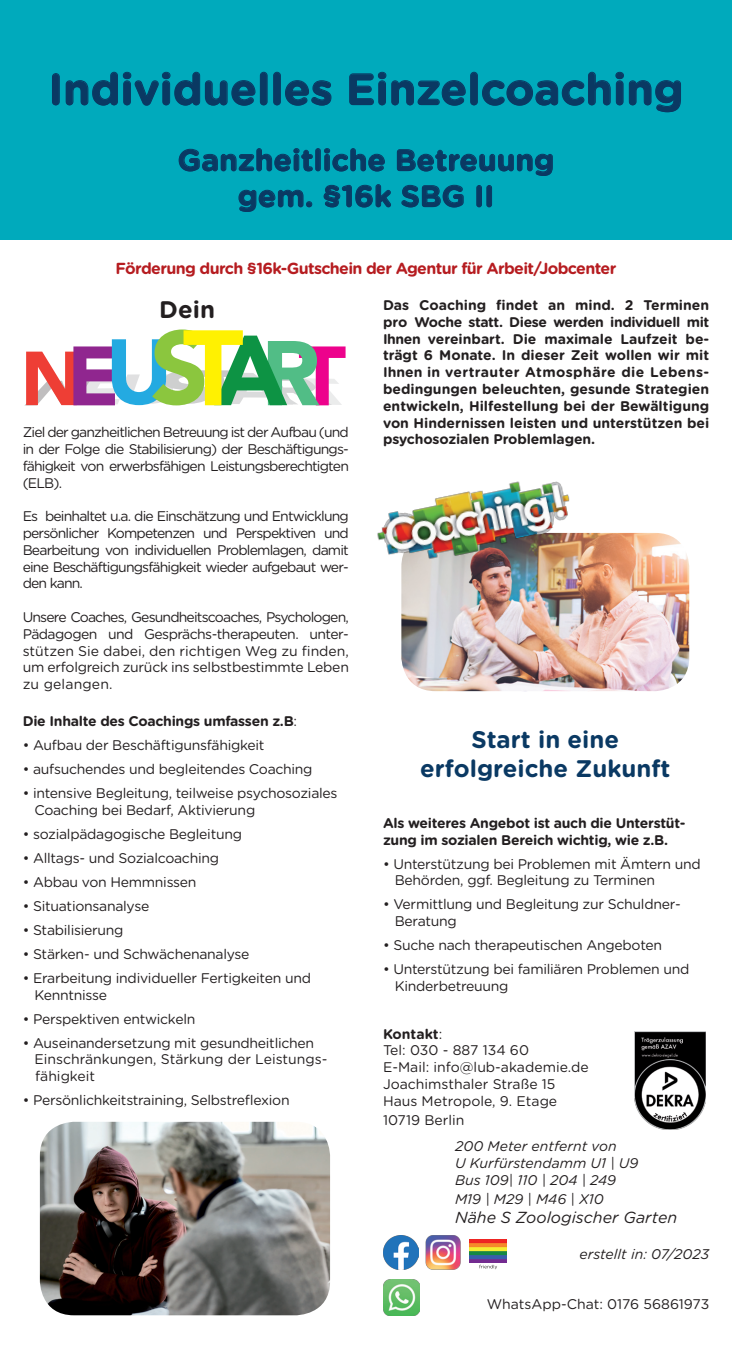
<style>
.page{position:relative;width:732px;height:1355px;background:#fff}
.page>*{position:absolute;margin:0;border:0;box-sizing:border-box;transform-origin:0 0}
.t1{font:700 44px "Gotham Rounded";color:#0a3963}
.t2{font:700 30px/36px "Gotham Rounded";color:#0a3963;text-align:center}
.t3{font:700 24px/28.8px "Gotham Rounded";color:#0a3963;text-align:center}
.t4{font:700 24px "Gotham Rounded";color:#231f20}
.t5{font:700 16px "Gotham Rounded";letter-spacing:-.04em;color:#b61c20}
.t6{font:italic 16px "Gotham Rounded";color:#231f20}
.t7{font:14px/16.8px "Gotham Rounded";letter-spacing:-.02em;color:#231f20}
.t8{font:700 14px/16.8px "Gotham Rounded";letter-spacing:-.02em;color:#231f20}
.t9{font:14px/16.8px "Gotham Rounded";color:#231f20}
.t10{font:italic 14px/16.8px "Gotham Rounded";color:#231f20}
.s1{font-weight:400}
.s2{font-weight:700}
</style>
<div class="page">
<div style="left:0;top:0;width:731px;height:240px;background:#00aabc"></div>
<img style="left:634px;top:1032px;width:70px;height:98px">
<img style="left:469px;top:1239px;width:38px;height:23px">
<svg style="left:479px;top:1265px;width:18px;height:4px"></svg>
<img style="left:384px;top:1235px;width:34px;height:35px">
<img style="left:425px;top:1235px;width:35px;height:35px">
<img style="left:383px;top:1279px;width:36px;height:37px">
<svg style="left:25px;top:329px;width:320px;height:76px"></svg>
<div style="left:52px;top:74px;width:7px;height:31px;border:1px solid #0a3963;border-radius:3px"></div>
<svg style="left:65px;top:71px;width:191px;height:35px"></svg>
<div style="left:260px;top:72px;width:7px;height:33px;border:1px solid #0a3963;border-radius:3px"></div>
<div style="left:273px;top:72px;width:7px;height:33px;border:1px solid #0a3963;border-radius:3px"></div>
<svg style="left:285px;top:80px;width:47px;height:26px"></svg>
<svg style="left:349px;top:71px;width:117px;height:35px"></svg>
<div style="left:470px;top:72px;width:7px;height:33px;border:1px solid #0a3963;border-radius:3px"></div>
<svg style="left:482px;top:71px;width:199px;height:42px"></svg>
<svg style="left:178px;top:148px;width:135px;height:24px"></svg>
<div style="left:315px;top:149px;width:5px;height:22px;border:1px solid #0a3963;border-radius:2px"></div>
<svg style="left:324px;top:148px;width:61px;height:24px"></svg>
<svg style="left:397px;top:149px;width:156px;height:27px"></svg>
<svg style="left:238px;top:189px;width:74px;height:23px"></svg>
<svg style="left:323px;top:184px;width:68px;height:24px"></svg>
<svg style="left:401px;top:184px;width:63px;height:24px"></svg>
<div style="left:476px;top:185px;width:5px;height:22px;border:1px solid #0a3963;border-radius:2px"></div>
<div style="left:487px;top:185px;width:4px;height:22px;border:1px solid #0a3963;border-radius:2px"></div>
<img style="left:40px;top:1122px;width:290px;height:193px">
<img style="left:401px;top:533px;width:288px;height:158px">
<img style="left:377px;top:481px;width:202px;height:96px">
<h1 class="t1" style="left:48px;top:57px;width:636px">Individuelles Einzelcoaching</h1>
<h2 class="t2" style="left:177px;top:141px;width:378px">Ganzheitliche Betreuung gem. §16k SBG II</h2>
<p class="t5" style="left:116px;top:256px;width:502px">Förderung durch §16k-Gutschein der Agentur für Arbeit/Jobcenter</p>
<h3 class="t4" style="left:159px;top:292px;width:57px">Dein</h3>
<p class="t7" style="left:23px;top:423px;width:327px;text-align:justify">Ziel der ganzheitlichen Betreuung ist der Aufbau (und in der Folge die Stabilisierung) der Beschäftigungs&shy;fähigkeit von erwerbsfähigen Leistungsberechtigten (ELB).</p>
<p class="t7" style="left:23px;top:507px;width:327px;text-align:justify">Es beinhaltet u.a. die Einschätzung und Entwicklung persönlicher Kompetenzen und Perspektiven und Bearbeitung von individuellen Problemlagen, damit eine Beschäftigungsfähigkeit wieder aufgebaut wer&shy;den kann.</p>
<p class="t7" style="left:23px;top:608px;width:327px;text-align:justify">Unsere Coaches, Gesundheitscoaches, Psychologen, Pädagogen und Gesprächs-therapeuten. unter&shy;stützen Sie dabei, den richtigen Weg zu finden, um erfolgreich zurück ins selbstbestimmte Leben zu gelangen.</p>
<p class="t8" style="left:23px;top:712px;width:276px">Die Inhalte des Coachings umfassen z.B<span class="s1">:</span></p>
<p class="t7" style="left:23px;top:736px;width:243px">• Aufbau der Beschäftigunsfähigkeit</p>
<p class="t7" style="left:23px;top:760px;width:291px">• aufsuchendes und begleitendes Coaching</p>
<p class="t7" style="left:34px;top:784px;width:304px;text-indent:-12px">• intensive Begleitung, teilweise psychosoziales<br>Coaching bei Bedarf, Aktivierung</p>
<p class="t7" style="left:23px;top:825px;width:221px">• sozialpädagogische Begleitung</p>
<p class="t7" style="left:23px;top:849px;width:198px">• Alltags- und Sozialcoaching</p>
<p class="t7" style="left:23px;top:873px;width:175px">• Abbau von Hemmnissen</p>
<p class="t7" style="left:23px;top:897px;width:128px">• Situationsanalyse</p>
<p class="t7" style="left:23px;top:921px;width:102px">• Stabilisierung</p>
<p class="t7" style="left:23px;top:945px;width:228px">• Stä rken- und Schwächenanalyse</p>
<p class="t7" style="left:34px;top:969px;width:278px;text-indent:-12px">• Erarbeitung individueller Fertigkeiten und<br>Kenntnisse</p>
<p class="t7" style="left:23px;top:1010px;width:174px">• Perspektiven entwickeln</p>
<p class="t7" style="left:34px;top:1034px;width:294px;text-indent:-12px">• Auseinandersetzung mit gesundheitlichen<br>Einschränkungen, Stärkung der Leistungs&shy;fähigkeit</p>
<p class="t7" style="left:23px;top:1091px;width:268px">• Persönlichkeitstraining, Selbstreflexion</p>
<p class="t8" style="left:383px;top:296px;width:328px;text-align:justify">Das Coaching findet an mind. 2 Terminen pro Woche statt. Diese werden individuell mit Ihnen vereinbart. Die maximale Laufzeit be&shy;trägt 6 Monate. In dieser Zeit wollen wir mit Ihnen in vertrauter Atmosphäre die Lebens&shy;bedingungen beleuchten, gesunde Strategien entwickeln, Hilfestellung bei der Bewältigung von Hindernissen leisten und unterstützen bei psychosozialen Problemlagen.</p>
<h3 class="t3" style="left:420px;top:724px;width:252px">Start in eine erfolgreiche Zukunft</h3>
<p class="t8" style="left:383px;top:814px;width:304px">Als weiteres Angebot ist auch die Unterstüt&shy;zung im sozialen Bereich wichtig, wie z.B.</p>
<p class="t7" style="left:394px;top:855px;width:307px;text-indent:-12px">• Unterstützung bei Problemen mit Ämtern und<br>Behörden, ggf. Begleitung zu Terminen</p>
<p class="t7" style="left:394px;top:895px;width:287px;text-indent:-12px">• Vermittlung und Begleitung zur Schuldner-<br>Beratung</p>
<p class="t7" style="left:383px;top:936px;width:280px">• Suche nach therapeutischen Angeboten</p>
<p class="t7" style="left:394px;top:960px;width:296px;text-indent:-12px">• Unterstützung bei familiären Problemen und<br>Kinderbetreuung</p>
<p class="t9" style="left:383px;top:1025px;width:207px"><span class="s2">Kontakt</span>:<br>Tel: 030 - 887 134 60<br>E-Mail: info@lub-akademie.de<br>Joachimsthaler Straße 15<br>Haus Metropole, 9. Etage</p>
<p class="t9" style="left:383px;top:1111px;width:83px">10719 Berlin</p>
<p class="t10" style="left:455px;top:1137px;width:185px">200 Meter entfernt von<br>U Kurfürstendamm U1 | U9<br>Bus 109| 110 | 204 | 249</p>
<p class="t10" style="left:455px;top:1190px;width:150px">M19 | M29 | M46 | X10</p>
<p class="t6" style="left:455px;top:1206px;width:223px">Nähe S Zoologischer Garten</p>
<p class="t10" style="left:579px;top:1245px;width:131px">erstellt in: 07/2023</p>
<p class="t9" style="left:486px;top:1295px;width:224px">WhatsApp-Chat: 0176 56861973</p>
</div>
